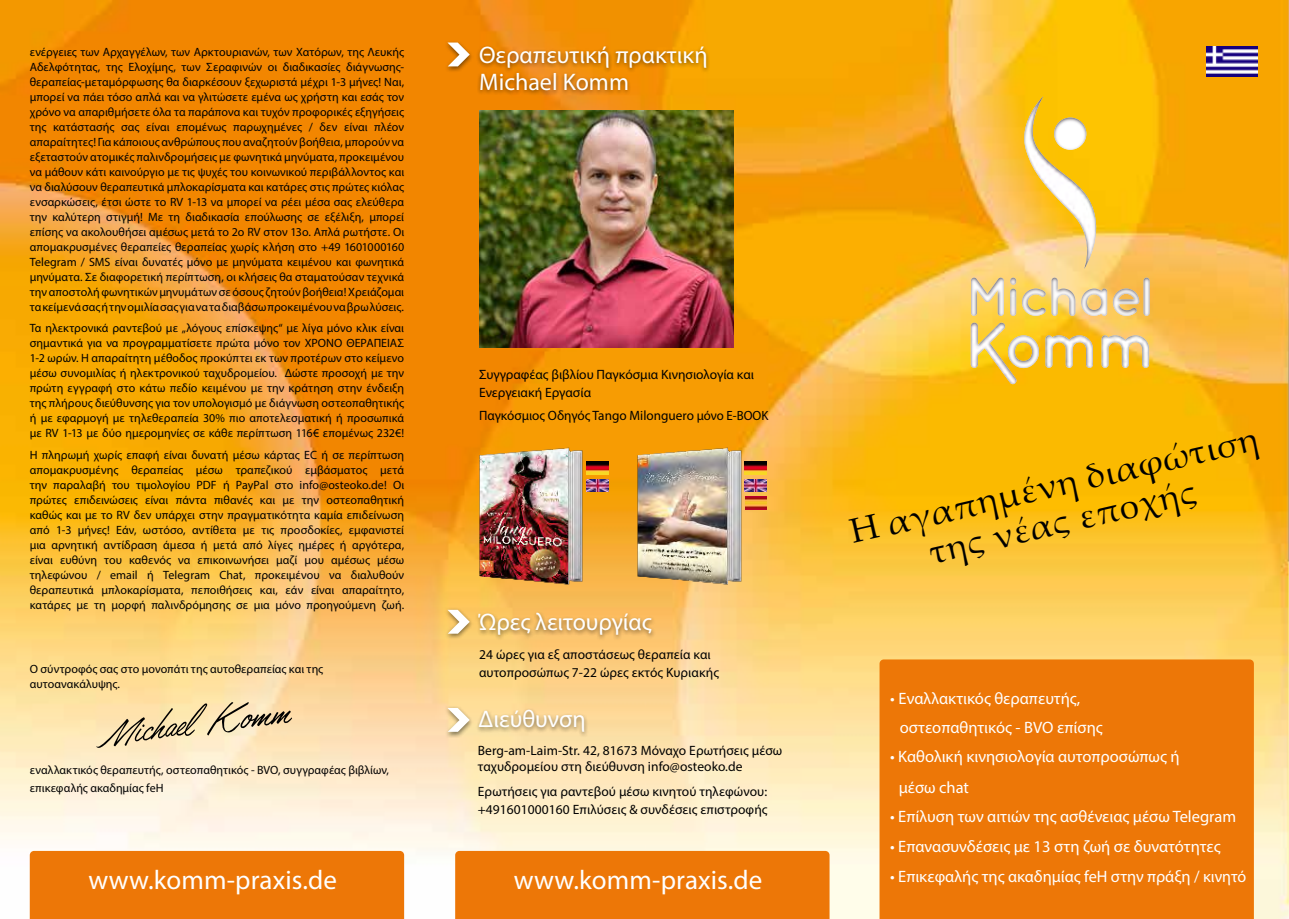
<style>
.page{position:relative;width:1289px;height:919px;background:#fff}
.page>*{position:absolute;margin:0;border:0;box-sizing:border-box;transform-origin:0 0}
.t1{font:45px "Lisbon Script";color:#000}
.t2{font:34.5px/37.5px "Palatino Linotype";color:#000;text-align:center}
.t3{font:27px "Myriad Pro";letter-spacing:.005em;color:#fff}
.t4{font:24px/27px "Myriad Pro";color:#fff}
.t5{font:16.5px "Myriad Pro";color:#fff}
.t6{font:13.5px/18px "Myriad Pro";letter-spacing:.005em;color:#000}
.t7{font:12px/15px "Myriad Pro";color:#000;text-align:justify}
.s1{font-size:52.5px}
.s2{font-size:13.35px}
</style>
<div class="page">
<img style="left:0;top:0;width:1288px;height:918px">
<img style="left:479px;top:111px;width:254px;height:237px">
<img style="left:586px;top:479px;width:22px;height:13px">
<img style="left:586px;top:462px;width:22px;height:12px">
<img style="left:745px;top:496px;width:21px;height:13px">
<img style="left:745px;top:479px;width:21px;height:13px">
<img style="left:745px;top:462px;width:21px;height:12px">
<img style="left:472px;top:444px;width:114px;height:146px">
<img style="left:631px;top:444px;width:114px;height:146px">
<div style="left:443px;top:40px;width:30px;height:33px;background:#000;opacity:.5"></div>
<svg style="left:447px;top:43px;width:23px;height:23px"></svg>
<div style="left:30px;top:850px;width:374px;height:68px;background:#ed7707"></div>
<svg style="left:1017px;top:96px;width:91px;height:173px;background:#facc50"></svg>
<img style="left:1024px;top:96px;width:19px;height:54px">
<img style="left:1054px;top:117px;width:32px;height:33px;border-radius:16px">
<svg style="left:970px;top:277px;width:179px;height:107px;background:#f8c745"></svg>
<img style="left:971px;top:277px;width:32px;height:39px">
<img style="left:1112px;top:288px;width:27px;height:28px">
<img style="left:1081px;top:288px;width:26px;height:28px">
<img style="left:1021px;top:288px;width:24px;height:28px">
<img style="left:1010px;top:288px;width:6px;height:28px;border-radius:3px">
<img style="left:970px;top:322px;width:46px;height:62px">
<img style="left:1101px;top:335px;width:48px;height:33px">
<img style="left:1045px;top:335px;width:47px;height:33px">
<img style="left:1007px;top:335px;width:31px;height:33px">
<div style="left:879px;top:659px;width:374px;height:259px;background:#ed7707"></div>
<div style="left:455px;top:850px;width:374px;height:68px;background:#ed7707"></div>
<img style="left:1206px;top:47px;width:50px;height:29px">
<div style="left:443px;top:607px;width:30px;height:33px;background:#000;opacity:.5"></div>
<svg style="left:447px;top:609px;width:23px;height:24px"></svg>
<div style="left:474px;top:610px;width:182px;height:31px;background:#000;opacity:.5"></div>
<div style="left:476px;top:44px;width:234px;height:52px;background:#000;opacity:.5"></div>
<div style="left:443px;top:705px;width:30px;height:33px;background:#000;opacity:.5"></div>
<svg style="left:447px;top:708px;width:23px;height:23px"></svg>
<div style="left:475px;top:707px;width:113px;height:31px;background:#000;opacity:.5"></div>
<p class="t7" style="left:30px;top:44px;width:376px">ενέργειες των Αρχαγγέλων, των Αρκτουριανών, των Χατόρων, της Λευκής Αδελφότητας, της Ελοχίμης, των Σεραφινών οι διαδικασίες διάγνωσης&shy;θεραπείας-μεταμόρφωσης θα διαρκέσουν ξεχωριστά μέχρι 1-3 μήνες! Ναι, μπορεί να πάει τόσο απλά και να γλιτώσετε εμένα ως χρήστη και εσάς τον χρόνο να απαριθμήσετε όλα τα παράπονα και τυχόν προφορικές εξηγήσεις της κατάστασής σας είναι επομένως παρωχημένες / δεν είναι πλέον απαραίτητες! Για κάποιους ανθρώπους που αναζητούν βοήθεια, μπορούν να εξεταστούν ατομικές παλινδρομήσεις με φωνητικά μηνύματα, προκειμένου να μάθουν κάτι καινούργιο με τις ψυχές του κοινωνικού περιβάλλοντος και να διαλύσουν θεραπευτικά μπλοκαρίσματα και κατάρες στις πρώτες κιόλας ενσαρκώσεις, έτσι ώστε το RV 1-13 να μπορεί να ρέει μέσα σας ελεύθερα την καλύτερη στιγμή! Με τη διαδικασία επούλωσης σε εξέλιξη, μπορεί επίσης να ακολουθήσει αμέσως μετά το 2ο RV στον 13ο. Απλά ρωτήστε. Οι απομακρυσμένες θεραπείες θεραπείας χωρίς κλήση στο +49 1601000160<br>Telegram / SMS είναι δυνατές μόνο με μηνύματα κειμένου και φωνητικά μηνύματα. Σε διαφορετική περίπτωση, οι κλήσεις θα σταματούσαν τεχνικά την αποστολή φωνητικών μηνυμάτων σε όσους ζητούν βοήθεια! Χρειάζομαι τα κείμενά σας ή την ομιλία σας για να τα διαβάσω προκειμένου να βρω λύσεις.</p>
<p class="t7" style="left:30px;top:320px;width:376px">Τα ηλεκτρονικά ραντεβού με „λόγους επίσκεψης“ με λίγα μόνο κλικ είναι σημαντικά για να προγραμματίσετε πρώτα μόνο τον ΧΡΟΝΟ ΘΕΡΑΠΕΙΑΣ 1-2 ωρών. Η απαραίτητη μέθοδος προκύπτει εκ των προτέρων στο κείμενο μέσω συνομιλίας ή ηλεκτρονικού ταχυδρομείου. Δώστε προσοχή με την πρώτη εγγραφή στο κάτω πεδίο κειμένου με την κράτηση στην ένδειξη της πλήρους διεύθυνσης για τον υπολογισμό με διάγνωση οστεοπαθητικής ή με εφαρμογή με τηλεθεραπεία 30% πιο αποτελεσματική ή προσωπικά με RV 1-13 με δύο ημερομηνίες σε κάθε περίπτωση 116€ επομένως 232€!</p>
<p class="t7" style="left:30px;top:447px;width:376px">Η πληρωμή χωρίς επαφή είναι δυνατή μέσω κάρτας EC ή σε περίπτωση απομακρυσμένης θεραπείας μέσω τραπεζικού εμβάσματος μετά την παραλαβή του τιμολογίου PDF ή PayPal στο info@osteoko.de! Οι πρώτες επιδεινώσεις είναι πάντα πιθανές και με την οστεοπαθητική καθώς και με το RV δεν υπάρχει στην πραγματικότητα καμία επιδείνωση από 1-3 μήνες! Εάν, ωστόσο, αντίθετα με τις προσδοκίες, εμφανιστεί μια αρνητική αντίδραση άμεσα ή μετά από λίγες ημέρες ή αργότερα, είναι ευθύνη του καθενός να επικοινωνήσει μαζί μου αμέσως μέσω τηλεφώνου / email ή Telegram Chat, προκειμένου να διαλυθούν θεραπευτικά μπλοκαρίσματα, πεποιθήσεις και, εάν είναι απαραίτητο, κατάρες με τη μορφή παλινδρόμησης σε μια μόνο προηγούμενη ζωή.</p>
<p class="t7" style="left:30px;top:661px;width:295px">Ο σύντροφός σας στο μονοπάτι της αυτοθεραπείας και της αυτοανακάλυψης.</p>
<h1 class="t1" style="left:93px;top:712px;width:197px;rotate:-7deg">Michael <span class="s1">K</span>omm</h1>
<p class="t7" style="left:30px;top:760px;width:361px;line-height:18px">εναλλακτικός θεραπευτής, οστεοπαθητικός - BVO, συγγραφέας βιβλίων, επικεφαλής ακαδημίας feH</p>
<h3 class="t4" style="left:479px;top:41px;width:230px">Θεραπευτική πρακτική<br>Michael Komm</h3>
<p class="t6" style="left:479px;top:365px;width:276px">Συγγραφέας βιβλίου Παγκόσμια Κινησιολογία και<br>Ενεργειακή Εργασία</p>
<p class="t6" style="left:479px;top:406px;width:291px">Παγκόσμιος Οδηγός Tango Milonguero <span class="s2">μόνο E-BOOK</span></p>
<h3 class="t4" style="left:478px;top:608px;width:175px">Ώρες λειτουργίας</h3>
<p class="t6" style="left:479px;top:645px;width:241px">24 ώρες για εξ αποστάσεως θεραπεία και αυτοπροσώπως 7-22 ώρες εκτός Κυριακής</p>
<h3 class="t4" style="left:478px;top:705px;width:109px">Διεύθυνση</h3>
<p class="t6" style="left:478px;top:741px;width:306px;line-height:16.5px">Berg-am-Laim-Str. 42, 81673 Μόναχο Ερωτήσεις μέσω ταχυδρομείου στη διεύθυνση info@osteoko.de</p>
<p class="t6" style="left:478px;top:782px;width:291px">Ερωτήσεις για ραντεβού μέσω κινητού τηλεφώνου: +491601000160 Επιλύσεις &amp; συνδέσεις επιστροφής</p>
<h3 class="t3" style="left:88px;top:863px;width:250px">www.komm-praxis.de</h3>
<h3 class="t3" style="left:514px;top:863px;width:250px">www.komm-praxis.de</h3>
<h2 class="t2" style="left:846px;top:512px;width:419px;rotate:-13deg">Η αγαπημένη διαφώτιση της νέας εποχής</h2>
<h3 class="t5" style="left:890px;top:688px;width:192px">• Εναλλακτικός θεραπευτής,</h3>
<h3 class="t5" style="left:899px;top:717px;width:204px">οστεοπαθητικός - BVO επίσης</h3>
<h3 class="t5" style="left:890px;top:746px;width:291px">• Καθολική κινησιολογία αυτοπροσώπως ή</h3>
<h3 class="t5" style="left:898px;top:776px;width:72px">μέσω chat</h3>
<h3 class="t5" style="left:890px;top:806px;width:348px">• Επίλυση των αιτιών της ασθένειας μέσω Telegram</h3>
<h3 class="t5" style="left:890px;top:836px;width:332px">• Επανασυνδέσεις με 13 στη ζωή σε δυνατότητες</h3>
<h3 class="t5" style="left:890px;top:866px;width:358px">• Επικεφαλής της ακαδημίας feH στην πράξη / κινητό</h3>
</div>
